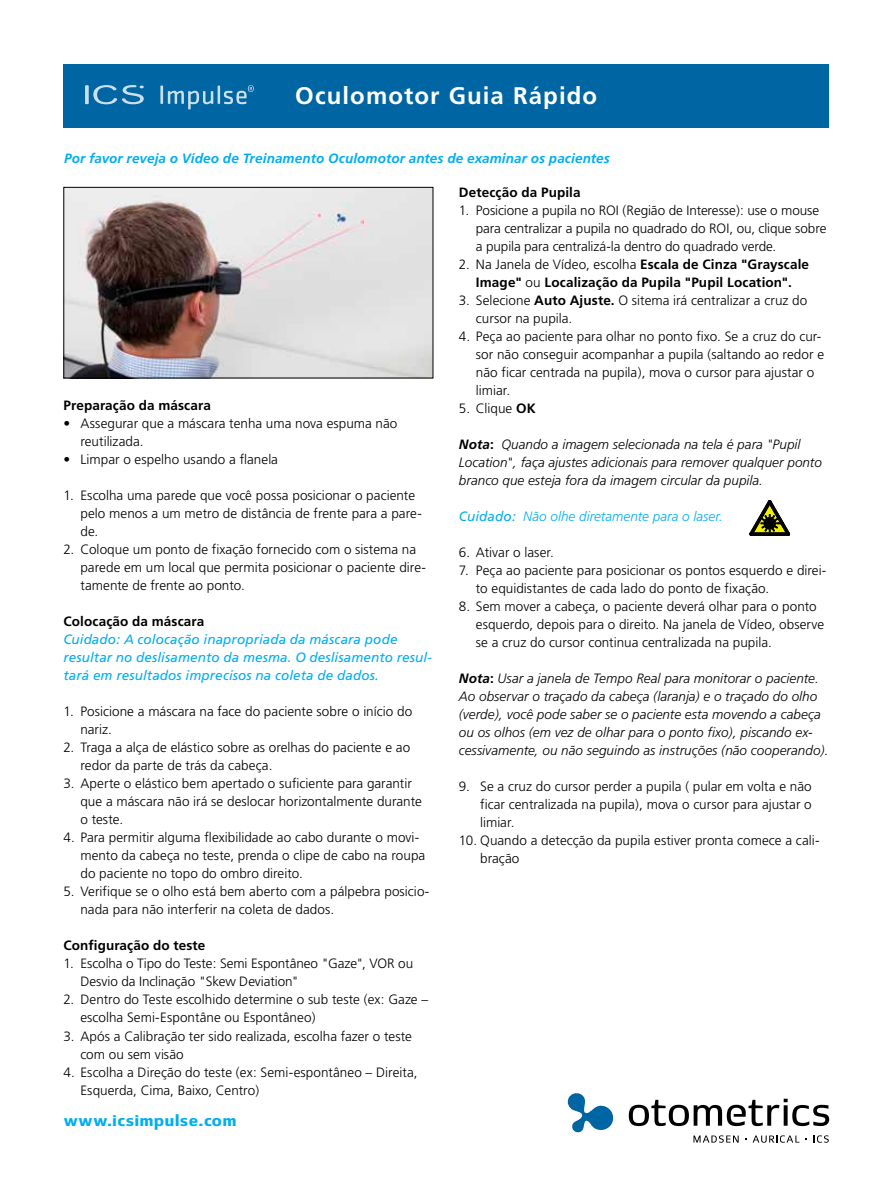
<style>
.page{position:relative;width:893px;height:1191px;background:#fff}
.page>*{position:absolute;margin:0;border:0;box-sizing:border-box;transform-origin:0 0}
.t1{font:700 24px "Frutiger";letter-spacing:.045em;color:#fff}
.t2{font:700 15px "Olic";letter-spacing:.05em;color:#00aeef}
.t3{font:300 13.5px/18px "Frutiger";color:#000}
.t4{font:italic 300 13.5px/18px "Frutiger";letter-spacing:.005em;color:#000}
.t5{font:700 13.5px/18px "Frutiger";letter-spacing:.01em;color:#000;text-align:center}
.t6{font:italic 13.5px/18px "Frutiger";letter-spacing:.005em;color:#00aeef}
.t7{font:italic 700 13.5px "Frutiger LT Std";letter-spacing:.01em;color:#00aeef}
.t8{font:italic 300 13.5px "Frutiger";color:#00aeef}
.s1{font-weight:300}
.s2{font-weight:700}
.s3{font-family:"Frutiger LT Std";font-weight:700}
.s4{font-weight:700;font-style:normal}
.s5{font-weight:400}
</style>
<div class="page">
<img style="left:66px;top:189px;width:365px;height:187px">
<div style="left:64px;top:187px;width:369px;height:191px;border:1px solid #000"></div>
<svg style="left:750px;top:500px;width:40px;height:35px"></svg>
<svg style="left:629px;top:1098px;width:200px;height:28px"></svg>
<svg style="left:568px;top:1093px;width:45px;height:39px"></svg>
<svg style="left:693px;top:1135px;width:46px;height:7px"></svg>
<svg style="left:753px;top:1135px;width:46px;height:7px"></svg>
<svg style="left:813px;top:1135px;width:16px;height:7px"></svg>
<div style="left:64px;top:64px;width:765px;height:64px;background:#0065a3"></div>
<hr style="left:160px;top:86px;width:3px;height:18px;background:#fff">
<svg style="left:85px;top:85px;width:59px;height:19px"></svg>
<svg style="left:168px;top:85px;width:86px;height:24px"></svg>
<h1 class="t1" style="left:295px;top:82px;width:303px">Oculomotor Guia Rápido</h1>
<p class="t7" style="left:64px;top:150px;width:547px">Por favor reveja o Vídeo de Treinamento Oculomotor antes de examinar os pacientes</p>
<p class="t5" style="left:63px;top:397px;width:149px">Preparação da máscara</p>
<p class="t3" style="left:80px;top:415px;width:318px;text-indent:-17px">• Assegurar que a máscara tenha uma nova espuma não reutilizada.</p>
<p class="t3" style="left:63px;top:451px;width:216px">• Limpar o espelho usando a flanela</p>
<p class="t3" style="left:80px;top:487px;width:343px;text-indent:-17px">1. Escolha uma parede que você possa posicionar o paciente pelo menos a um metro de distância de frente para a pare&shy;de.</p>
<p class="t3" style="left:80px;top:541px;width:347px;text-indent:-17px">2. Coloque um ponto de fixação fornecido com o sistema na parede em um local que permita posicionar o paciente dire&shy;tamente de frente ao ponto.</p>
<p class="t5" style="left:63px;top:613px;width:142px">Colocação da máscara</p>
<p class="t6" style="left:63px;top:631px;width:370px">Cuidado: A colocação inapropriada da máscara pode resultar no deslisamento da mesma. O deslisamento resul&shy;tará em resultados imprecisos na coleta de dados.</p>
<p class="t3" style="left:80px;top:703px;width:333px;text-indent:-17px">1. Posicione a máscara na face do paciente sobre o início do nariz.</p>
<p class="t3" style="left:80px;top:739px;width:331px;text-indent:-17px">2. Traga a alça de elástico sobre as orelhas do paciente e ao redor da parte de trás da cabeça.</p>
<p class="t3" style="left:80px;top:775px;width:343px;text-indent:-17px">3. Aperte o elástico bem apertado o suficiente para garantir que a máscara não irá se deslocar horizontalmente durante o teste.</p>
<p class="t3" style="left:80px;top:829px;width:346px;text-indent:-17px">4. Para permitir alguma flexibilidade ao cabo durante o movi&shy;mento da cabeça no teste, prenda o clipe de cabo na roupa do paciente no topo do ombro direito.</p>
<p class="t3" style="left:80px;top:883px;width:351px;text-indent:-17px">5. Verifique se o olho está bem aberto com a pálpebra posicio&shy;nada para não interferir na coleta de dados.</p>
<p class="t5" style="left:63px;top:937px;width:144px">Configuração do teste</p>
<p class="t3" style="left:80px;top:955px;width:334px;text-indent:-17px">1. Escolha o Tipo do Teste: Semi Espontâneo "Gaze", VOR ou<br>Desvio da Inclinação "Skew Deviation"</p>
<p class="t3" style="left:80px;top:991px;width:349px;text-indent:-17px">2. Dentro do Teste escolhido determine o sub teste (ex: Gaze – escolha Semi-Espontâne ou Espontâneo)</p>
<p class="t3" style="left:80px;top:1027px;width:333px;text-indent:-17px">3. Após a Calibração ter sido realizada, escolha fazer o teste com ou sem visão</p>
<p class="t3" style="left:80px;top:1063px;width:339px;text-indent:-17px">4. Escolha a Direção do teste (ex: Semi-espontâneo – Direita,<br>Esquerda, Cima, Baixo, Centro)</p>
<p class="t2" style="left:64px;top:1111px;width:174px">www.icsimpulse.com</p>
<p class="t5" style="left:459px;top:183px;width:123px">Detecção da Pupila</p>
<p class="t3" style="left:476px;top:202px;width:352px;text-indent:-17px">1. Posicione a pupila no ROI (Região de Interesse): use o mouse para centralizar a pupila no quadrado do ROI, ou, clique sobre a pupila para centralizá-la dentro do quadrado verde.</p>
<p class="t5" style="left:459px;top:255px;width:352px"><span class="s1">2. Na Janela de Vídeo, escolha</span> Escala de Cinza "Grayscale<br>Image" <span class="s1">ou</span> Localização da Pupila "Pupil Location".</p>
<p class="t3" style="left:476px;top:292px;width:333px;text-indent:-17px">3. Selecione <span class="s2">Auto Ajuste.</span> O sitema irá centralizar a cruz do cursor na pupila.</p>
<p class="t3" style="left:476px;top:328px;width:350px;text-indent:-17px">4. Peça ao paciente para olhar no ponto fixo. Se a cruz do cur&shy;sor não conseguir acompanhar a pupila (saltando ao redor e não ficar centrada na pupila), mova o cursor para ajustar o limiar.</p>
<p class="t3" style="left:459px;top:400px;width:78px">5. Clique <span class="s2">OK</span></p>
<p class="t4" style="left:459px;top:436px;width:364px"><span class="s3">Nota</span><span class="s4">:</span> Quando a imagem selecionada na tela é para "Pupil<br>Location", faça ajustes adicionais para remover qualquer ponto branco que esteja fora da imagem circular da pupila.</p>
<p class="t8" style="left:459px;top:509px;width:265px"><span class="s5">Cuidado:</span> Não olhe diretamente para o laser.</p>
<p class="t3" style="left:459px;top:544px;width:97px">6. Ativar o laser.</p>
<p class="t3" style="left:476px;top:562px;width:352px;text-indent:-17px">7. Peça ao paciente para posicionar os pontos esquerdo e direi&shy;to equidistantes de cada lado do ponto de fixação.</p>
<p class="t3" style="left:476px;top:598px;width:350px;text-indent:-17px">8. Sem mover a cabeça, o paciente deverá olhar para o ponto esquerdo, depois para o direito. Na janela de Vídeo, observe se a cruz do cursor continua centralizada na pupila.</p>
<p class="t4" style="left:459px;top:670px;width:371px"><span class="s3">Nota</span><span class="s4">:</span> Usar a janela de Tempo Real para monitorar o paciente.<br>Ao observar o traçado da cabeça (laranja) e o traçado do olho (verde), você pode saber se o paciente esta movendo a cabeça ou os olhos (em vez de olhar para o ponto fixo), piscando ex&shy;cessivamente, ou não seguindo as instruções (não cooperando).</p>
<p class="t3" style="left:480px;top:778px;width:333px;text-align:justify;text-indent:-21px">9. Se a cruz do cursor perder a pupila ( pular em volta e não ficar centralizada na pupila), mova o cursor para ajustar o limiar.</p>
<p class="t3" style="left:480px;top:832px;width:341px;text-indent:-21px">10. Quando a detecção da pupila estiver pronta comece a cali&shy;bração</p>
</div>
